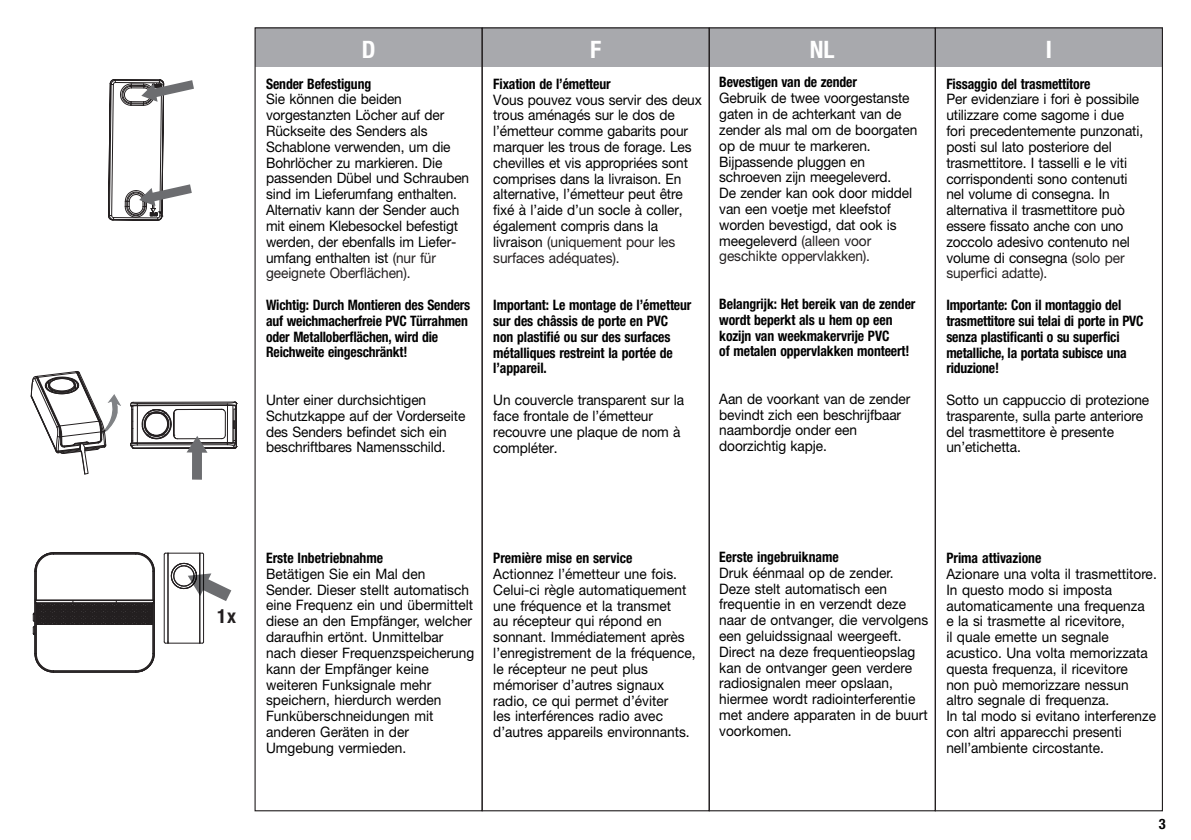
<style>
.page{position:relative;width:1191px;height:840px;background:#fff}
.page>*{position:absolute;margin:0;border:0;box-sizing:border-box;transform-origin:0 0}
.t1{font:700 condensed 24px "Helvetica Neue LT Pro";color:#fff}
.t2{font:700 condensed 19.4px "Helvetica Neue LT Pro";color:#231f20}
.t3{font:14.4px/15.8px "Helvetica Neue LT Pro";letter-spacing:-.01em;color:#000001;scale:.95 1}
.t4{font:14.4px/15.8px "Helvetica Neue LT Std";color:#000001;scale:.95 1}
.t5{font:700 condensed 14.4px/15.8px "Helvetica Neue LT Std";letter-spacing:-.01em;color:#000001;scale:.95 1}
.t6{font:700 condensed 14.4px "Helvetica Neue LT Std";color:#000}
.s1{color:#231f20}
</style>
<div class="page">
<div style="left:255px;top:28px;width:907px;height:39px;background:#a8a9ad"></div>
<div style="left:934px;top:27px;width:229px;height:783px;border:1px solid #231f20"></div>
<hr style="left:165px;top:642px;width:37px;height:1px;background:#231f20">
<hr style="left:164px;top:554px;width:1px;height:87px;background:#231f20">
<hr style="left:168px;top:553px;width:1px;height:89px;background:#231f20">
<hr style="left:199px;top:553px;width:1px;height:89px;background:#231f20">
<hr style="left:203px;top:554px;width:1px;height:87px;background:#231f20">
<hr style="left:165px;top:552px;width:37px;height:1px;background:#231f20">
<svg style="left:164px;top:552px;width:5px;height:3px"></svg>
<hr style="left:35px;top:571px;width:1px;height:82px;background:#231f20">
<hr style="left:36px;top:602px;width:1px;height:51px;background:#231f20">
<hr style="left:53px;top:671px;width:83px;height:1px;background:#231f20">
<hr style="left:53px;top:670px;width:83px;height:1px;background:#231f20">
<hr style="left:152px;top:602px;width:1px;height:51px;background:#231f20">
<hr style="left:153px;top:603px;width:1px;height:50px;background:#231f20">
<hr style="left:154px;top:571px;width:1px;height:82px;background:#231f20">
<svg style="left:136px;top:653px;width:19px;height:19px"></svg>
<svg style="left:35px;top:653px;width:18px;height:19px"></svg>
<svg style="left:32px;top:552px;width:123px;height:83px"></svg>
<svg style="left:170px;top:561px;width:61px;height:39px"></svg>
<svg style="left:31px;top:371px;width:206px;height:108px"></svg>
<svg style="left:108px;top:79px;width:86px;height:142px"></svg>
<h1 class="t1" style="left:362px;top:35px;width:15px">D</h1>
<h1 class="t1" style="left:590px;top:35px;width:13px">F</h1>
<h1 class="t1" style="left:810px;top:35px;width:26px">NL</h1>
<h1 class="t1" style="left:1045px;top:35px;width:8px">I</h1>
<p class="t5" style="left:719px;top:74px;width:147px">Bevestigen van de zender</p>
<p class="t3" style="left:719px;top:90px;width:210px">Gebruik de twee voorgestanste gaten in de achterkant van de zender als mal om de boorgaten op de muur te markeren.<br>Bijpassende pluggen en schroeven zijn meegeleverd.<br>De zender kan ook door middel van een voetje met kleefstof worden bevestigd, dat ook is meegeleverd <span class="s1">(alleen voor geschikte oppervlakken).</span></p>
<p class="t5" style="left:719px;top:295px;width:208px">Belangrijk: Het bereik van de zender wordt beperkt als u hem op een kozijn van weekmakervrije PVC<br>of metalen oppervlakken monteert!</p>
<p class="t3" style="left:719px;top:390px;width:203px">Aan de voorkant van de zender bevindt zich een beschrijfbaar naambordje onder een doorzichtig kapje.</p>
<p class="t5" style="left:493px;top:75px;width:125px">Fixation de l’émetteur</p>
<p class="t3" style="left:493px;top:91px;width:221px">Vous pouvez vous servir des deux trous aménagés sur le dos de l’émetteur comme gabarits pour marquer les trous de forage. Les chevilles et vis appropriées sont comprises dans la livraison. En alternative, l’émetteur peut être fixé à l’aide d’un socle à coller, également compris dans la livraison <span class="s1">(uniquement pour les surfaces adéquates).</span></p>
<p class="t5" style="left:493px;top:297px;width:210px">Important: Le montage de l’émetteur sur des châssis de porte en PVC non plastifié ou sur des surfaces métalliques restreint la portée de l’appareil.</p>
<p class="t3" style="left:493px;top:391px;width:202px">Un couvercle transparent sur la face frontale de l’émetteur recouvre une plaque de nom à compléter.</p>
<p class="t5" style="left:266px;top:75px;width:112px">Sender Befestigung</p>
<p class="t3" style="left:266px;top:91px;width:215px">Sie können die beiden vorgestanzten Löcher auf der<br>Rückseite des Senders als<br>Schablone verwenden, um die<br>Bohrlöcher zu markieren. Die passenden Dübel und Schrauben sind im Lieferumfang enthalten.<br>Alternativ kann der Sender auch mit einem Klebesockel befestigt werden, der ebenfalls im Liefer&shy;umfang enthalten ist <span class="s1">(nur für geeignete Oberflächen).</span></p>
<p class="t5" style="left:266px;top:296px;width:216px">Wichtig: Durch Montieren des Senders auf weichmacherfreie PVC Türrahmen oder Metalloberflächen, wird die Reichweite eingeschränkt!</p>
<p class="t3" style="left:266px;top:391px;width:211px">Unter einer durchsichtigen<br>Schutzkappe auf der Vorderseite des Senders befindet sich ein beschriftbares Namensschild.</p>
<p class="t5" style="left:946px;top:75px;width:153px">Fissaggio del trasmettitore</p>
<p class="t3" style="left:946px;top:91px;width:209px">Per evidenziare i fori è possibile utilizzare come sagome i due fori precedentemente punzonati, posti sul lato posteriore del trasmettitore. I tasselli e le viti corrispondenti sono contenuti nel volume di consegna. In alternativa il trasmettitore può essere fissato anche con uno zoccolo adesivo contenuto nel volume di consegna <span class="s1">(solo per superfici adatte).</span></p>
<p class="t5" style="left:946px;top:297px;width:209px">Importante: Con il montaggio del trasmettitore sui telai di porte in PVC senza plastificanti o su superfici metalliche, la portata subisce una riduzione!</p>
<p class="t3" style="left:946px;top:391px;width:215px">Sotto un cappuccio di protezione trasparente, sulla parte anteriore del trasmettitore è presente un’etichetta.</p>
<h2 class="t2" style="left:217px;top:604px;width:21px">1x</h2>
<p class="t5" style="left:266px;top:549px;width:125px">Erste Inbetriebnahme</p>
<p class="t4" style="left:266px;top:565px;width:221px">Betätigen Sie ein Mal den<br>Sender. Dieser stellt automatisch eine Frequenz ein und übermittelt diese an den Empfänger, welcher daraufhin ertönt. Unmittelbar nach dieser Frequenzspeicherung kann der Empfänger keine weiteren Funksignale mehr speichern, hierdurch werden<br>Funküberschneidungen mit anderen Geräten in der<br>Umgebung vermieden.</p>
<p class="t5" style="left:493px;top:549px;width:148px">Première mise en service</p>
<p class="t4" style="left:493px;top:565px;width:215px">Actionnez l’émetteur une fois.<br>Celui-ci règle automatiquement une fréquence et la transmet<br>au récepteur qui répond en sonnant. Immédiatement après l’enregistrement de la fréquence, le récepteur ne peut plus mémoriser d’autres signaux radio, ce qui permet d’éviter<br>les interférences radio avec d’autres appareils environnants.</p>
<p class="t5" style="left:719px;top:548px;width:127px">Eerste ingebruikname</p>
<p class="t4" style="left:719px;top:564px;width:221px">Druk éénmaal op de zender.<br>Deze stelt automatisch een frequentie in en verzendt deze naar de ontvanger, die vervolgens een geluidssignaal weergeeft.<br>Direct na deze frequentieopslag kan de ontvanger geen verdere radiosignalen meer opslaan, hiermee wordt radiointerferentie met andere apparaten in de buurt voorkomen.</p>
<p class="t5" style="left:946px;top:549px;width:102px">Prima attivazione</p>
<p class="t4" style="left:946px;top:565px;width:223px">Azionare una volta il trasmettitore.<br>In questo modo si imposta automaticamente una frequenza<br>e la si trasmette al ricevitore,<br>il quale emette un segnale acustico. Una volta memorizzata questa frequenza, il ricevitore<br>non può memorizzare nessun altro segnale di frequenza.<br>In tal modo si evitano interferenze con altri apparecchi presenti nell’ambiente circostante.</p>
<p class="t6" style="left:1159px;top:814px;width:8px">3</p>
</div>
